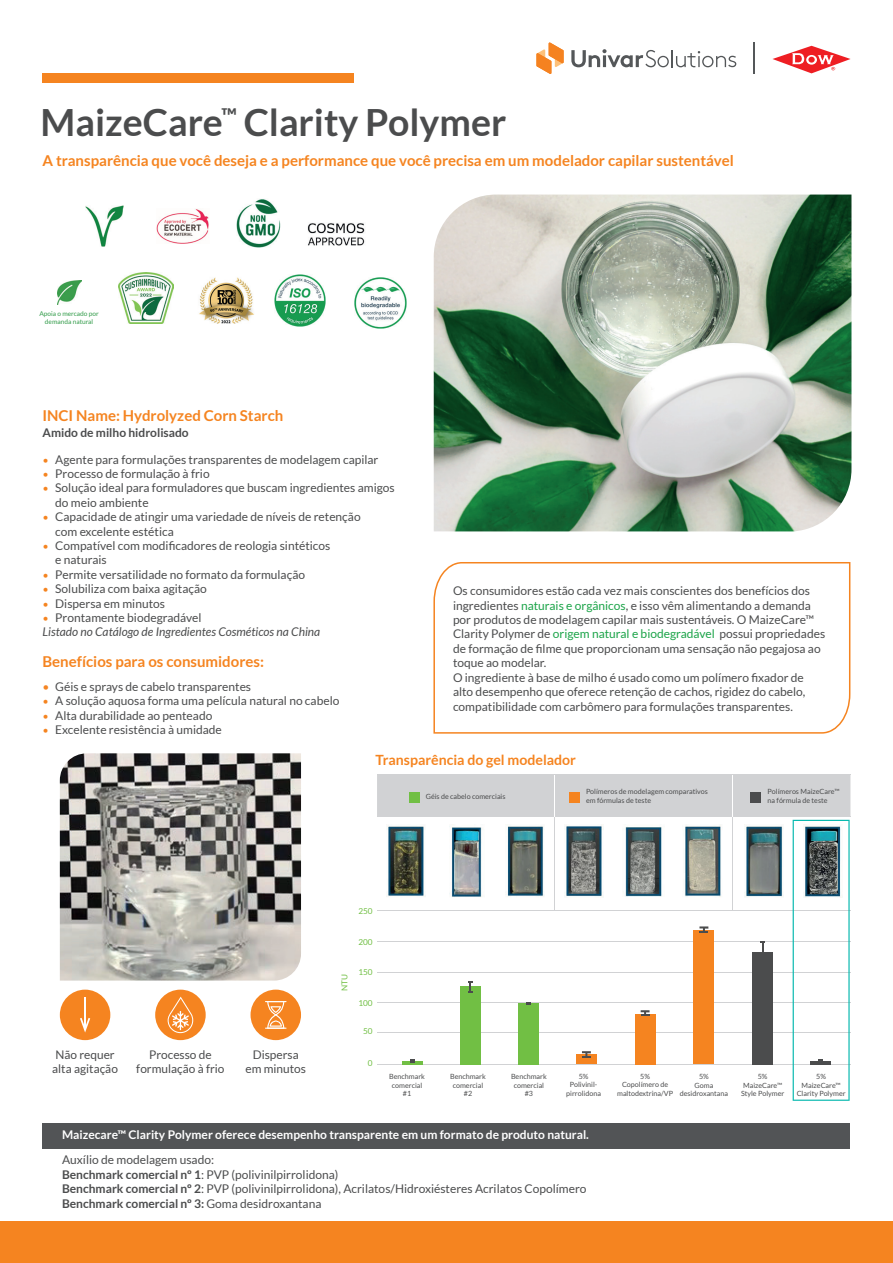
<style>
.page{position:relative;width:893px;height:1263px;background:#fff}
.page>*{position:absolute;margin:0;border:0;box-sizing:border-box;transform-origin:0 0}
.t1{font:700 37.5px "Lato";color:#4b4c4d}
.t2{font:700 15px "Lato";color:#f58420}
.t3{font:700 14.1px "Lato";color:#f58420}
.t4{font:12px/14.4px "Lato";color:#4b4c4d}
.t5{font:700 12px "Lato";color:#fff}
.t6{font:italic 12px/14.4px "Lato";color:#4b4c4d}
.t7{font:700 12px "Lato";color:#4b4c4d}
.t8{font:11.85px/14.2px "Lato";color:#4b4c4d;text-align:center}
.t9{font:8.25px "Lato";color:#71bf44}
.t10{font:7.2px/8.6px "Lato";color:#4b4c4d;text-align:center}
.t11{font:6.6px/7.9px "Lato";color:#329c4a;text-align:center}
.s1{font-family:"DIN Pro";color:#f58420}
.s2{font-family:"DIN Pro";font-style:normal;color:#f58420}
.s3{font-style:normal}
.s4{color:#f58523}
.s5{color:#1ca449}
.s6{font-weight:700}
</style>
<div class="page">
<div style="left:43px;top:73px;width:311px;height:9px;background:#f58420"></div>
<svg style="left:571px;top:49px;width:165px;height:18px"></svg>
<svg style="left:536px;top:42px;width:27px;height:32px"></svg>
<svg style="left:772px;top:46px;width:78px;height:27px"></svg>
<hr style="left:753px;top:43px;width:2px;height:31px;background:#545759">
<img style="left:156px;top:209px;width:53px;height:34px">
<img style="left:119px;top:272px;width:54px;height:52px">
<img style="left:237px;top:199px;width:44px;height:48px">
<img style="left:274px;top:275px;width:52px;height:51px">
<img style="left:434px;top:195px;width:417px;height:336px">
<svg style="left:433px;top:562px;width:417px;height:172px"></svg>
<img style="left:86px;top:206px;width:38px;height:40px">
<img style="left:57px;top:280px;width:24px;height:24px">
<img style="left:60px;top:753px;width:241px;height:227px">
<div style="left:60px;top:990px;width:50px;height:50px;background:#f58420;border-radius:50%"></div>
<hr style="left:84px;top:997px;width:2px;height:33px;background:#fff">
<svg style="left:80px;top:1018px;width:10px;height:14px"></svg>
<div style="left:155px;top:990px;width:51px;height:50px;background:#f58420;border-radius:50%"></div>
<svg style="left:168px;top:997px;width:25px;height:36px"></svg>
<div style="left:251px;top:990px;width:50px;height:50px;background:#f58420;border-radius:50%"></div>
<svg style="left:265px;top:1001px;width:21px;height:28px"></svg>
<img style="left:307px;top:223px;width:58px;height:23px">
<img style="left:199px;top:277px;width:55px;height:47px">
<img style="left:355px;top:277px;width:51px;height:52px">
<hr style="left:377px;top:774px;width:60px;height:1px;background:#d1d2d4">
<hr style="left:437px;top:774px;width:60px;height:1px;background:#d1d2d4">
<hr style="left:497px;top:774px;width:57px;height:1px;background:#d1d2d4">
<hr style="left:554px;top:774px;width:64px;height:1px;background:#d1d2d4">
<hr style="left:618px;top:774px;width:50px;height:1px;background:#d1d2d4">
<hr style="left:668px;top:774px;width:64px;height:1px;background:#d1d2d4">
<hr style="left:732px;top:774px;width:43px;height:1px;background:#d1d2d4">
<hr style="left:775px;top:774px;width:75px;height:1px;background:#d1d2d4">
<svg style="left:377px;top:775px;width:473px;height:326px"></svg>
<div style="left:43px;top:1123px;width:807px;height:26px;background:#525456"></div>
<div style="left:0;top:1221px;width:893px;height:42px;background:#f58420"></div>
<h1 class="t1" style="left:41px;top:101px;width:467px">MaizeCare<sup>™</sup> Clarity Polymer</h1>
<p class="t2" style="left:43px;top:152px;width:693px">A transparência que você deseja e a performance que você precisa em um modelador capilar sustentável</p>
<p class="t11" style="left:39px;top:310px;width:61px">Apoia o mercado por demanda natural</p>
<p class="t2" style="left:43px;top:407px;width:242px">INCI Name: Hydrolyzed Corn Starch</p>
<p class="t7" style="left:43px;top:426px;width:148px">Amido de milho hidrolisado</p>
<p class="t4" style="left:43px;top:452px;width:337px"><span class="s1">•</span> Agente para formulações transparentes de modelagem capilar</p>
<p class="t4" style="left:43px;top:466px;width:169px"><span class="s1">•</span> Processo de formulação à frio</p>
<p class="t4" style="left:55px;top:481px;width:341px;text-indent:-13px"><span class="s1">•</span> Solução ideal para formuladores que buscam ingredientes amigos do meio ambiente</p>
<p class="t4" style="left:55px;top:510px;width:307px;text-indent:-13px"><span class="s1">•</span> Capacidade de atingir uma variedade de níveis de retenção com excelente estética</p>
<p class="t4" style="left:55px;top:538px;width:277px;text-indent:-13px"><span class="s1">•</span> Compatível com modificadores de reologia sintéticos e naturais</p>
<p class="t4" style="left:43px;top:567px;width:264px"><span class="s1">•</span> Permite versatilidade no formato da formulação</p>
<p class="t4" style="left:43px;top:582px;width:166px"><span class="s1">•</span> Solubiliza com baixa agitação</p>
<p class="t4" style="left:43px;top:596px;width:124px"><span class="s1">•</span> Dispersa em minutos</p>
<p class="t6" style="left:43px;top:611px;width:279px"><span class="s2">•</span> <span class="s3">Prontamente biodegradável<br></span>Listado no Catálogo de Ingredientes Cosméticos na China</p>
<p class="t2" style="left:43px;top:653px;width:223px">Benefícios para os consumidores:</p>
<p class="t4" style="left:43px;top:679px;width:210px"><span class="s4">•</span> Géis e sprays de cabelo transparentes</p>
<p class="t4" style="left:43px;top:694px;width:298px"><span class="s1">•</span> A solução aquosa forma uma película natural no cabelo</p>
<p class="t4" style="left:43px;top:708px;width:171px"><span class="s1">•</span> Alta durabilidade ao penteado</p>
<p class="t4" style="left:43px;top:722px;width:181px"><span class="s1">•</span> Excelente resistência à umidade</p>
<p class="t4" style="left:453px;top:584px;width:374px">Os consumidores estão cada vez mais conscientes dos benefícios dos ingredientes <span class="s5">naturais e orgânicos</span>, e isso vêm alimentando a demanda por produtos de modelagem capilar mais sustentáveis. O MaizeCare™ Clarity Polymer de <span class="s5">origem natural e biodegradável</span> possui propriedades de formação de filme que proporcionam uma sensação não pegajosa ao toque ao modelar.<br>O ingrediente à base de milho é usado como um polímero fixador de alto desempenho que oferece retenção de cachos, rigidez do cabelo, compatibilidade com carbômero para formulações transparentes.</p>
<p class="t3" style="left:376px;top:751px;width:202px">Transparência do gel modelador</p>
<p class="t10" style="left:426px;top:792px;width:81px">Géis de cabelo comerciais</p>
<p class="t10" style="left:586px;top:787px;width:123px;text-align:left">Polímeros de modelagem comparativos em fórmulas de teste</p>
<p class="t10" style="left:768px;top:787px;width:73px;text-align:left">Polímeros MaizeCare™ na fórmula de teste</p>
<p class="t9" style="left:358px;top:906px;width:16px">250</p>
<p class="t8" style="left:52px;top:1047px;width:67px;text-align:left">Não requer alta agitação</p>
<p class="t8" style="left:136px;top:1047px;width:90px">Processo de formulação à frio</p>
<p class="t8" style="left:245px;top:1047px;width:62px">Dispersa em minutos</p>
<p class="t9" style="left:340px;top:991px;width:18px;rotate:-90deg">NTU</p>
<p class="t9" style="left:358px;top:937px;width:16px">200</p>
<p class="t9" style="left:358px;top:968px;width:16px">150</p>
<p class="t9" style="left:358px;top:998px;width:16px">100</p>
<p class="t9" style="left:363px;top:1026px;width:11px">50</p>
<p class="t9" style="left:368px;top:1058px;width:6px">0</p>
<p class="t10" style="left:389px;top:1072px;width:37px">Benchmark comercial #1</p>
<p class="t10" style="left:450px;top:1072px;width:37px">Benchmark comercial #2</p>
<p class="t10" style="left:511px;top:1072px;width:37px">Benchmark comercial #3</p>
<p class="t10" style="left:566px;top:1072px;width:36px">5%<br>Polivinil&shy;pirrolidona</p>
<p class="t10" style="left:617px;top:1072px;width:57px">5%<br>Copolímero de maltodextrina/VP</p>
<p class="t10" style="left:680px;top:1072px;width:50px">5%<br>Goma desidroxantana</p>
<p class="t10" style="left:741px;top:1072px;width:45px">5%<br>MaizeCare™<br>Style Polymer</p>
<p class="t10" style="left:797px;top:1072px;width:50px">5%<br>MaizeCare™<br>Clarity Polymer</p>
<p class="t5" style="left:62px;top:1128px;width:528px">Maizecare™ Clarity Polymer oferece desempenho transparente em um formato de produto natural.</p>
<p class="t4" style="left:62px;top:1153px;width:526px">Auxílio de modelagem usado:<br><span class="s6">Benchmark comercial nº 1</span>: PVP (polivinilpirrolidona)<br><span class="s6">Benchmark comercial nº 2</span>: PVP (polivinilpirrolidona), Acrilatos/Hidroxiésteres Acrilatos Copolímero <span class="s6">Benchmark comercial nº 3:</span> Goma desidroxantana</p>
</div>
